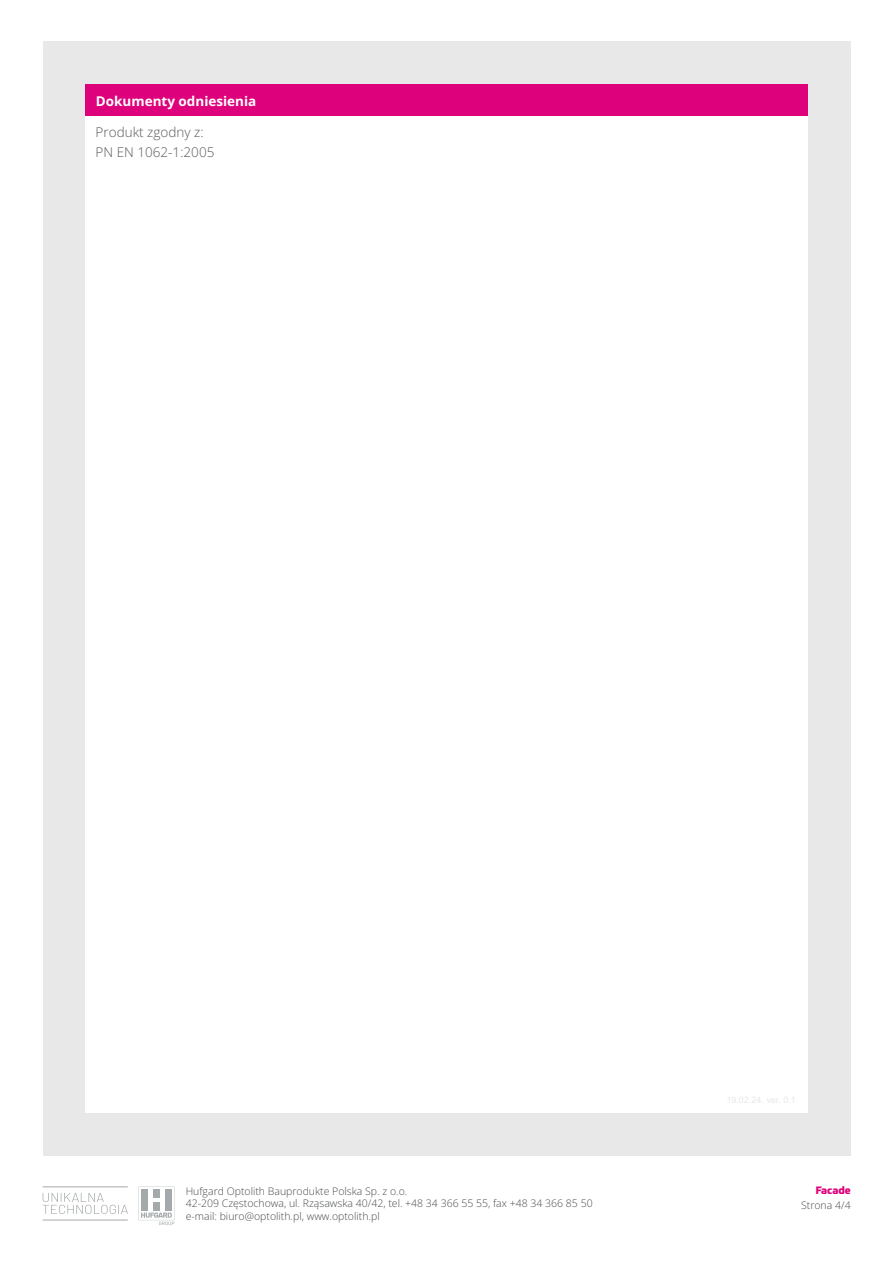
<style>
.page{position:relative;width:893px;height:1263px;background:#fff}
.page>*{position:absolute;margin:0;border:0;box-sizing:border-box;transform-origin:0 0}
.t1{font:300 13.5px/19.5px "Open Sans";color:#56595a}
.t2{font:700 13.5px "Open Sans";color:#fff}
.t3{font:300 10.5px/12.6px "Open Sans";color:#484b4d}
.t4{font:800 10.5px "Prometo";color:#dd027c}
</style>
<div class="page">
<div style="left:43px;top:42px;width:808px;height:1114px;background:#e8e8e9"></div>
<svg style="left:138px;top:1186px;width:36px;height:39px"></svg>
<svg style="left:43px;top:1193px;width:85px;height:21px"></svg>
<hr style="left:43px;top:1220px;width:85px;height:1px;background:#a4a9ab">
<hr style="left:43px;top:1186px;width:85px;height:1px;background:#a4a9ab">
<div style="left:85px;top:116px;width:723px;height:997px;background:#fff"></div>
<div style="left:85px;top:84px;width:723px;height:32px;background:#dd027c"></div>
<p class="t2" style="left:96px;top:91px;width:162px">Dokumenty odniesienia</p>
<p class="t1" style="left:96px;top:122px;width:120px">Produkt zgodny z:<br>PN EN 1062-1:2005</p>
<p class="t3" style="left:186px;top:1184px;width:408px">Hufgard Optolith Bauprodukte Polska Sp. z o.o.<br>42-209 Częstochowa, ul. Rząsawska 40/42, tel. +48 34 366 55 55, fax +48 34 366 85 50 e-mail: biuro@optolith.pl, www.optolith.pl</p>
<p class="t4" style="left:816px;top:1186px;width:37px">Facade</p>
<p class="t3" style="left:801px;top:1198px;width:51px">Strona 4/4</p>
</div>
